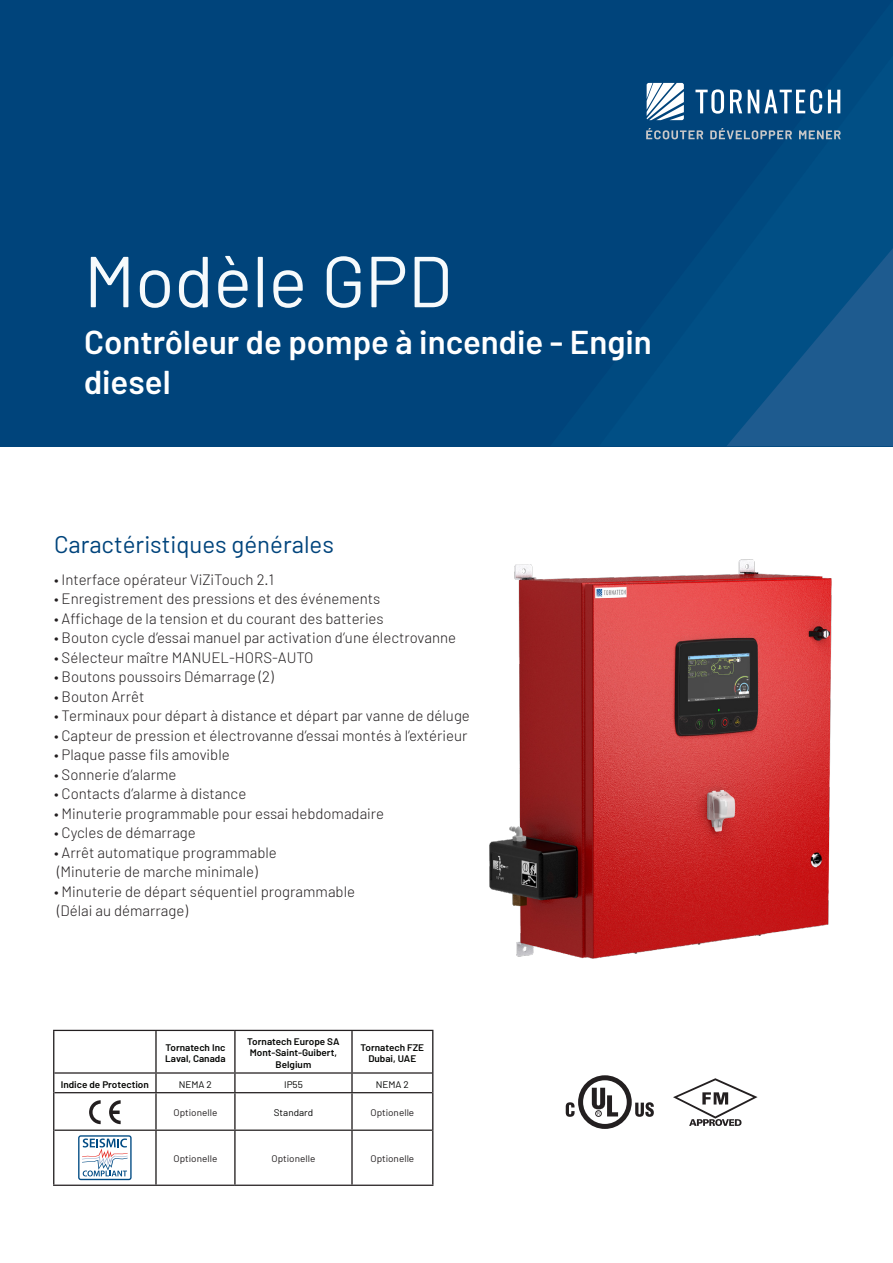
<style>
.page{position:relative;width:893px;height:1263px;background:#fff}
.page>*{position:absolute;margin:0;border:0;box-sizing:border-box;transform-origin:0 0}
.Subtitle_-_White{font:72px "Barlow";color:#f6fafc}
.Subtitle_-_White-2{font:600 33px/39.6px "Barlow";color:#fff}
.t1{font:24px "Barlow";color:#00447c}
.t2{font:300 15px "Barlow";color:#231f20}
.Cell_Heading_-_White_-_Centered{font:600 9.6px/11.4px "Barlow";color:#040503;text-align:center;scale:1.05 1}
.Cell_Heading_-_White_-_Centered-2{font:9.6px "Barlow";color:#211d1e;scale:1.05 1}
.Cell_Heading_-_White_-_Centered-3{font:9.6px "Barlow";color:#040504;scale:1.05 1}
.Cell_Heading_-_White_-_Centered-4{font:9.6px "Barlow";color:#040503;scale:1.05 1}
</style>
<div class="page">
<div style="left:0;top:0;width:893px;height:446px;background:#00447b"></div>
<svg style="left:600px;top:57px;width:293px;height:389px"></svg>
<svg style="left:726px;top:248px;width:167px;height:198px"></svg>
<hr style="left:53px;top:1030px;width:103px;height:1px;background:#231f20">
<hr style="left:156px;top:1030px;width:79px;height:1px;background:#231f20">
<hr style="left:235px;top:1030px;width:117px;height:1px;background:#231f20">
<hr style="left:352px;top:1030px;width:81px;height:1px;background:#231f20">
<hr style="left:54px;top:1072px;width:102px;height:1px;background:#231f20">
<hr style="left:156px;top:1072px;width:79px;height:1px;background:#231f20">
<hr style="left:235px;top:1072px;width:117px;height:1px;background:#231f20">
<hr style="left:352px;top:1072px;width:80px;height:1px;background:#231f20">
<hr style="left:54px;top:1092px;width:102px;height:1px;background:#231f20">
<hr style="left:156px;top:1092px;width:79px;height:1px;background:#231f20">
<hr style="left:235px;top:1092px;width:117px;height:1px;background:#231f20">
<hr style="left:352px;top:1092px;width:80px;height:1px;background:#231f20">
<hr style="left:54px;top:1129px;width:102px;height:2px;background:#231f20">
<hr style="left:156px;top:1129px;width:79px;height:2px;background:#231f20">
<hr style="left:235px;top:1129px;width:117px;height:2px;background:#231f20">
<hr style="left:352px;top:1129px;width:80px;height:2px;background:#231f20">
<hr style="left:53px;top:1184px;width:103px;height:2px;background:#231f20">
<hr style="left:156px;top:1184px;width:79px;height:2px;background:#231f20">
<hr style="left:235px;top:1184px;width:117px;height:2px;background:#231f20">
<hr style="left:352px;top:1184px;width:81px;height:2px;background:#231f20">
<hr style="left:53px;top:1031px;width:1px;height:42px;background:#231f20">
<hr style="left:155px;top:1031px;width:2px;height:41px;background:#231f20">
<hr style="left:234px;top:1031px;width:2px;height:41px;background:#231f20">
<hr style="left:351px;top:1031px;width:2px;height:41px;background:#231f20">
<hr style="left:432px;top:1031px;width:1px;height:42px;background:#231f20">
<svg style="left:53px;top:1073px;width:1px;height:20px"></svg>
<svg style="left:155px;top:1073px;width:2px;height:19px"></svg>
<svg style="left:234px;top:1073px;width:2px;height:19px"></svg>
<svg style="left:351px;top:1073px;width:2px;height:19px"></svg>
<svg style="left:432px;top:1073px;width:1px;height:20px"></svg>
<hr style="left:53px;top:1093px;width:1px;height:37px;background:#231f20">
<hr style="left:155px;top:1093px;width:2px;height:36px;background:#231f20">
<hr style="left:234px;top:1093px;width:2px;height:36px;background:#231f20">
<hr style="left:351px;top:1093px;width:2px;height:36px;background:#231f20">
<hr style="left:432px;top:1093px;width:1px;height:37px;background:#231f20">
<hr style="left:53px;top:1130px;width:1px;height:54px;background:#231f20">
<hr style="left:155px;top:1131px;width:2px;height:53px;background:#231f20">
<hr style="left:234px;top:1131px;width:2px;height:53px;background:#231f20">
<hr style="left:351px;top:1131px;width:2px;height:53px;background:#231f20">
<hr style="left:432px;top:1130px;width:1px;height:54px;background:#231f20">
<svg style="left:89px;top:1100px;width:12px;height:24px"></svg>
<svg style="left:109px;top:1100px;width:12px;height:24px"></svg>
<svg style="left:78px;top:1135px;width:54px;height:45px"></svg>
<svg style="left:695px;top:89px;width:29px;height:25px"></svg>
<svg style="left:730px;top:90px;width:12px;height:23px"></svg>
<svg style="left:748px;top:89px;width:74px;height:25px"></svg>
<svg style="left:828px;top:90px;width:12px;height:23px"></svg>
<svg style="left:647px;top:83px;width:37px;height:37px"></svg>
<svg style="left:646px;top:128px;width:57px;height:11px"></svg>
<svg style="left:710px;top:128px;width:82px;height:11px"></svg>
<svg style="left:799px;top:130px;width:42px;height:9px"></svg>
<img style="left:489px;top:559px;width:343px;height:400px">
<svg style="left:566px;top:1075px;width:88px;height:54px"></svg>
<svg style="left:673px;top:1078px;width:85px;height:48px"></svg>
<p class="Subtitle_-_White" style="left:84px;top:237px;width:370px">Modèle GPD</p>
<p class="Subtitle_-_White-2" style="left:84px;top:322px;width:569px">Contrôleur de pompe à incendie - Engin diesel</p>
<p class="t1" style="left:54px;top:529px;width:281px">Caractéristiques générales</p>
<p class="t2" style="left:54px;top:570px;width:221px">• Interface opérateur ViZiTouch 2.1</p>
<p class="t2" style="left:54px;top:590px;width:328px">• Enregistrement des pressions et des événements</p>
<p class="t2" style="left:54px;top:609px;width:331px">• Affichage de la tension et du courant des batteries</p>
<p class="t2" style="left:54px;top:629px;width:404px">• Bouton cycle d’essai manuel par activation d’une électrovanne</p>
<p class="t2" style="left:54px;top:648px;width:261px">• Sélecteur maître MANUEL-HORS-AUTO</p>
<p class="t2" style="left:54px;top:668px;width:221px">• Boutons poussoirs Démarrage (2)</p>
<p class="t2" style="left:54px;top:687px;width:92px">• Bouton Arrêt</p>
<p class="t2" style="left:54px;top:707px;width:417px">• Terminaux pour départ à distance et départ par vanne de déluge</p>
<p class="t2" style="left:54px;top:726px;width:415px">• Capteur de pression et électrovanne d’essai montés à l’extérieur</p>
<p class="t2" style="left:54px;top:746px;width:177px">• Plaque passe fils amovible</p>
<p class="t2" style="left:54px;top:765px;width:124px">• Sonnerie d’alarme</p>
<p class="t2" style="left:54px;top:785px;width:194px">• Contacts d’alarme à distance</p>
<p class="t2" style="left:54px;top:804px;width:332px">• Minuterie programmable pour essai hebdomadaire</p>
<p class="t2" style="left:54px;top:824px;width:143px">• Cycles de démarrage</p>
<p class="t2" style="left:54px;top:843px;width:224px">• Arrêt automatique programmable</p>
<p class="t2" style="left:57px;top:863px;width:202px">(Minuterie de marche minimale)</p>
<p class="t2" style="left:54px;top:882px;width:303px">• Minuterie de départ séquentiel programmable</p>
<p class="t2" style="left:57px;top:902px;width:132px">(Délai au démarrage)</p>
<p class="Cell_Heading_-_White_-_Centered" style="left:165px;top:1041px;width:59px;text-align:left">Tornatech Inc<br>Laval, Canada</p>
<p class="Cell_Heading_-_White_-_Centered" style="left:247px;top:1036px;width:89px">Tornatech Europe SA<br>Mont-Saint-Guibert,<br>Belgium</p>
<p class="Cell_Heading_-_White_-_Centered" style="left:361px;top:1041px;width:62px">Tornatech FZE<br>Dubai, UAE</p>
<p class="Cell_Heading_-_White_-_Centered" style="left:61px;top:1078px;width:85px">Indice de Protection</p>
<p class="Cell_Heading_-_White_-_Centered-3" style="left:179px;top:1078px;width:33px">NEMA 2</p>
<p class="Cell_Heading_-_White_-_Centered-4" style="left:284px;top:1078px;width:19px">IP55</p>
<p class="Cell_Heading_-_White_-_Centered-3" style="left:376px;top:1078px;width:33px">NEMA 2</p>
<p class="Cell_Heading_-_White_-_Centered-2" style="left:174px;top:1107px;width:43px">Optionelle</p>
<p class="Cell_Heading_-_White_-_Centered-3" style="left:274px;top:1107px;width:39px">Standard</p>
<p class="Cell_Heading_-_White_-_Centered-2" style="left:370px;top:1107px;width:43px">Optionelle</p>
<p class="Cell_Heading_-_White_-_Centered-2" style="left:174px;top:1153px;width:43px">Optionelle</p>
<p class="Cell_Heading_-_White_-_Centered-2" style="left:272px;top:1153px;width:43px">Optionelle</p>
<p class="Cell_Heading_-_White_-_Centered-2" style="left:370px;top:1153px;width:43px">Optionelle</p>
</div>
